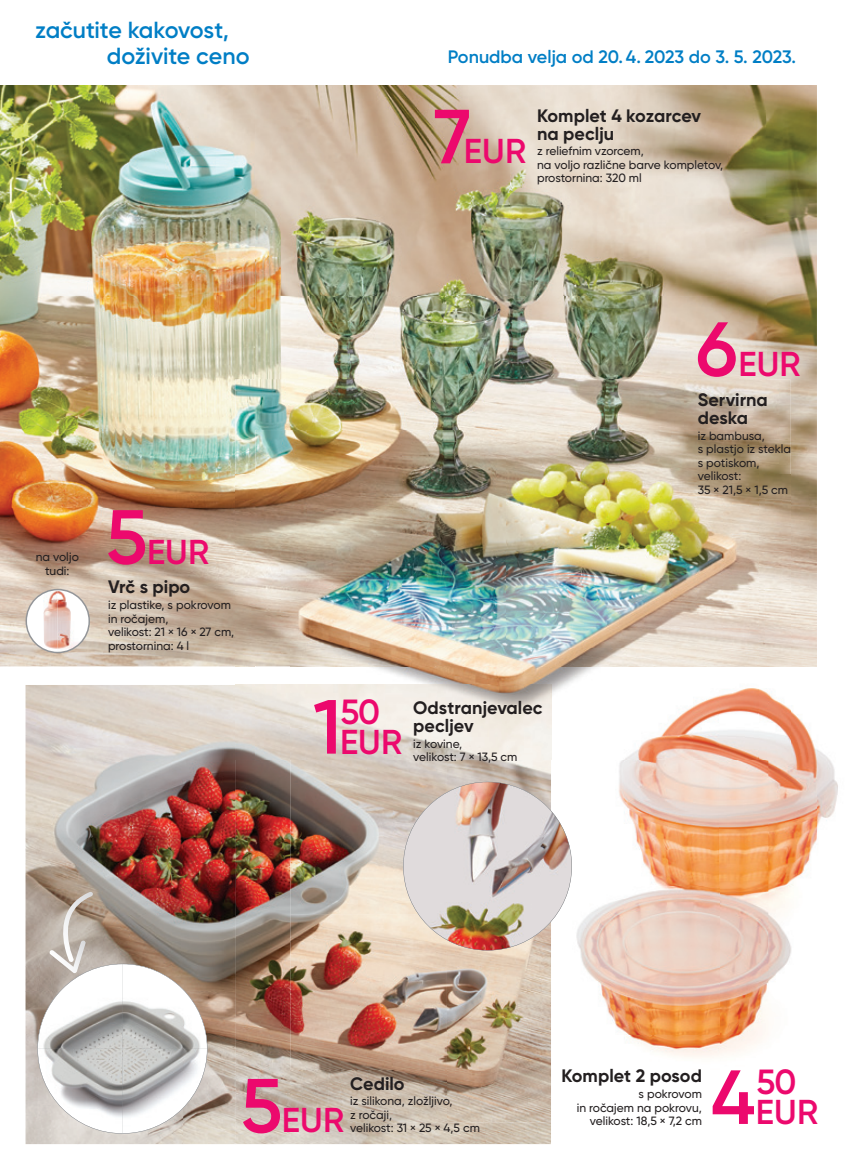
<style>
.page{position:relative;width:851px;height:1170px;background:#fff}
.page>*{position:absolute;margin:0;border:0;box-sizing:border-box;transform-origin:0 0}
.t1{font:600 34.95px "Gilroy";color:#ec096d}
.t2{font:600 34.5px "Gilroy";letter-spacing:.005em;color:#ec096d}
.t3{font:600 23.25px/26.2px "Gilroy";letter-spacing:-.005em;color:#007ec5}
.t4{font:700 18px/18px "Gilroy";color:#231f20}
.t5{font:600 18px "Gilroy";letter-spacing:-.01em;color:#007ec5}
.t6{font:500 12px/13.5px "Gilroy";color:#231f20}
.s1{font-size:76.5px}
</style>
<div class="page">
<img style="left:26px;top:685px;width:209px;height:305px">
<img style="left:235px;top:759px;width:55px;height:333px">
<img style="left:26px;top:990px;width:52px;height:153px">
<img style="left:183px;top:990px;width:53px;height:153px">
<img style="left:78px;top:1133px;width:105px;height:10px">
<img style="left:235px;top:1092px;width:316px;height:51px">
<img style="left:0;top:85px;width:765px;height:211px">
<img style="left:765px;top:85px;width:51px;height:563px">
<img style="left:0;top:296px;width:255px;height:212px">
<img style="left:255px;top:296px;width:511px;height:83px">
<img style="left:0;top:508px;width:235px;height:158px">
<img style="left:235px;top:475px;width:20px;height:284px">
<img style="left:235px;top:379px;width:555px;height:96px">
<img style="left:758px;top:474px;width:32px;height:285px">
<img style="left:255px;top:666px;width:35px;height:93px">
<img style="left:255px;top:430px;width:251px;height:236px">
<img style="left:506px;top:430px;width:252px;height:218px">
<img style="left:816px;top:749px;width:22px;height:92px">
<img style="left:290px;top:759px;width:156px;height:363px">
<img style="left:446px;top:759px;width:105px;height:22px">
<img style="left:446px;top:950px;width:105px;height:172px">
<img style="left:290px;top:648px;width:468px;height:64px">
<img style="left:551px;top:712px;width:1px;height:47px">
<img style="left:290px;top:685px;width:261px;height:74px">
<img style="left:767px;top:688px;width:49px;height:295px">
<img style="left:576px;top:759px;width:192px;height:298px">
<img style="left:572px;top:688px;width:186px;height:71px">
<img style="left:816px;top:573px;width:1px;height:75px">
<svg style="left:26px;top:588px;width:64px;height:65px"></svg>
<img style="left:403px;top:781px;width:169px;height:169px">
<svg style="left:37px;top:891px;width:170px;height:242px"></svg>
<h3 class="t3" style="left:107px;top:17px;width:144px;text-indent:-72px">začutite kakovost, doživite ceno</h3>
<p class="t6" style="left:36px;top:550px;width:45px;text-align:center">na voljo tudi:</p>
<h2 class="t2" style="left:106px;top:530px;width:105px"><span class="s1">5</span>EUR</h2>
<h3 class="t4" style="left:108px;top:578px;width:84px">Vrč s pipo</h3>
<p class="t6" style="left:108px;top:598px;width:128px">iz plastike, s pokrovom in ročajem,<br>velikost: 21 × 16 × 27 cm, prostornina: 4 l</p>
<h3 class="t5" style="left:448px;top:45px;width:349px">Ponudba velja od 20. 4. 2023 do 3. 5. 2023.</h3>
<h2 class="t2" style="left:433px;top:130px;width:94px"><span class="s1">7</span>EUR</h2>
<h3 class="t4" style="left:537px;top:106px;width:165px">Komplet 4 kozarcev na peclju</h3>
<p class="t6" style="left:537px;top:144px;width:188px">z reliefnim vzorcem,<br>na voljo različne barve kompletov, prostornina: 320 ml</p>
<h2 class="t2" style="left:695px;top:342px;width:106px"><span class="s1">6</span>EUR</h2>
<h3 class="t4" style="left:697px;top:391px;width:72px">Servirna deska</h3>
<p class="t6" style="left:697px;top:429px;width:95px">iz bambusa,<br>s plastjo iz stekla s potiskom, velikost:<br>35 × 21,5 × 1,5 cm</p>
<h1 class="t1" style="left:313px;top:690px;width:69px"><span class="s1">1</span> 50</h1>
<h2 class="t2" style="left:340px;top:720px;width:64px">EUR</h2>
<h3 class="t4" style="left:413px;top:698px;width:131px">Odstranjevalec pecljev</h3>
<p class="t6" style="left:413px;top:736px;width:106px">iz kovine,<br>velikost: 7 × 13,5 cm</p>
<h3 class="t4" style="left:350px;top:1074px;width:56px">Cedilo</h3>
<p class="t6" style="left:350px;top:1094px;width:131px">iz silikona, zložljivo,<br>z ročaji,<br>velikost: 31 × 25 × 4,5 cm</p>
<h2 class="t2" style="left:241px;top:1098px;width:105px"><span class="s1">5</span>EUR</h2>
<h3 class="t4" style="left:561px;top:1066px;width:142px">Komplet 2 posod</h3>
<p class="t6" style="left:576px;top:1086px;width:127px;text-align:right">s pokrovom<br>in ročajem na pokrovu, velikost: 18,5 × 7,2 cm</p>
<h1 class="t1" style="left:710px;top:1060px;width:87px"><span class="s1">4</span> 50</h1>
<h2 class="t2" style="left:755px;top:1090px;width:64px">EUR</h2>
</div>
